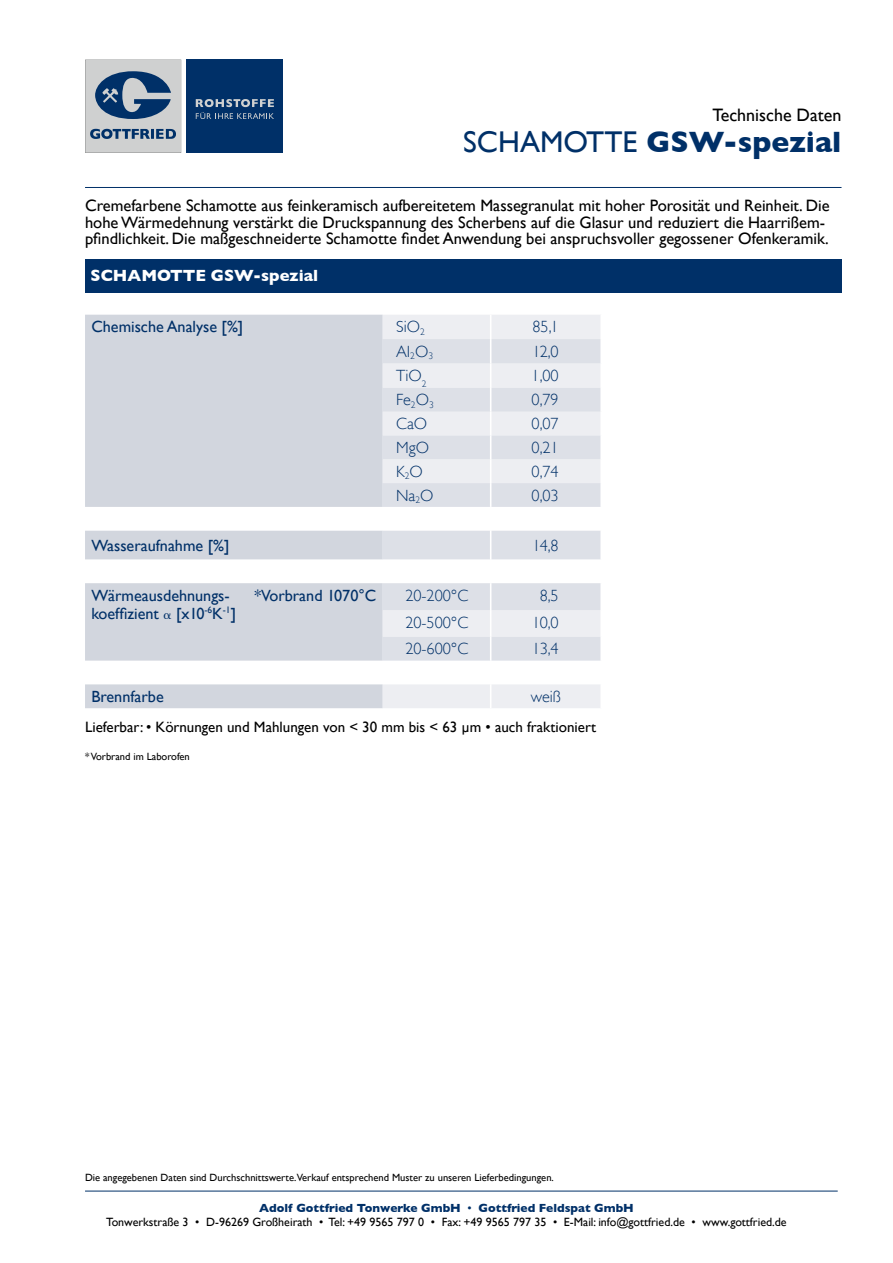
<style>
.page{position:relative;width:893px;height:1263px;background:#fff}
.page>*{position:absolute;margin:0;border:0;box-sizing:border-box;transform-origin:0 0}
.t1{font:700 30px "Gill Sans";color:#003068}
.t2{font:18px "Gill Sans";color:#000}
.t3{font:16.5px/16.5px "Gill Sans";color:#000}
.t4{font:700 16.5px "Gill Sans";color:#fff}
.t5{font:300 16.2px "Gill Sans";color:#003068}
.t6{font:16.2px/18px "Gill Sans";color:#003068}
.t7{font:15px "Gill Sans";color:#000}
.t8{font:12px/14.4px "Gill Sans";color:#000;text-align:center}
.t9{font:10.5px "Gill Sans";color:#000}
.s1{font-weight:400}
.s2{font-weight:700;color:#003068}
.s3{color:#003068}
</style>
<div class="page">
<hr style="left:85px;top:1191px;width:753px;height:1px;background:#003068">
<svg style="left:85px;top:60px;width:96px;height:93px;background:#93a1b1"></svg>
<div style="left:187px;top:60px;width:96px;height:93px;background:#003068"></div>
<svg style="left:196px;top:99px;width:78px;height:20px"></svg>
<hr style="left:85px;top:187px;width:756px;height:1px;background:#003068">
<div style="left:85px;top:259px;width:756px;height:34px;background:#003068"></div>
<svg style="left:85px;top:315px;width:298px;height:393px;fill:#d2d6de"></svg>
<svg style="left:383px;top:315px;width:217px;height:393px;fill:#edeef2"></svg>
<svg style="left:383px;top:339px;width:217px;height:322px;fill:#dde0e7"></svg>
<svg style="left:490px;top:315px;width:1px;height:393px"></svg>
<svg style="left:164px;top:613px;width:7px;height:6px"></svg>
<p class="t2" style="left:713px;top:104px;width:130px">Technische Daten</p>
<h1 class="t1" style="left:463px;top:125px;width:380px"><span class="s1">SCHAMOTTE</span> GSW-spezial</h1>
<p class="t3" style="left:85px;top:197px;width:746px">Cremefarbene Schamotte aus feinkeramisch aufbereitetem Massegranulat mit hoher Porosität und Reinheit. Die hohe Wärmedehnung verstärkt die Druckspannung des Scherbens auf die Glasur und reduziert die Haarrißem&shy;pfindlichkeit. Die maßgeschneiderte Schamotte findet Anwendung bei anspruchsvoller gegossener Ofenkeramik.</p>
<p class="t4" style="left:91px;top:266px;width:229px">SCHAMOTTE GSW-spezial</p>
<p class="t6" style="left:91px;top:318px;width:153px">Chemische Analyse [%]</p>
<p class="t5" style="left:396px;top:318px;width:30px">SiO<sub>2</sub></p>
<p class="t5" style="left:533px;top:318px;width:28px">85,1</p>
<p class="t5" style="left:396px;top:342px;width:38px">AI<sub>2</sub>O<sub>3</sub></p>
<p class="t5" style="left:533px;top:342px;width:28px">12,0</p>
<p class="t5" style="left:396px;top:367px;width:32px">TiO<sub>2</sub></p>
<p class="t5" style="left:532px;top:367px;width:29px">1,00</p>
<p class="t5" style="left:396px;top:391px;width:39px">Fe<sub>2</sub>O<sub>3</sub></p>
<p class="t5" style="left:532px;top:391px;width:29px">0,79</p>
<p class="t5" style="left:396px;top:414px;width:33px">CaO</p>
<p class="t5" style="left:532px;top:414px;width:29px">0,07</p>
<p class="t5" style="left:396px;top:438px;width:34px">MgO</p>
<p class="t5" style="left:532px;top:438px;width:29px">0,21</p>
<p class="t5" style="left:396px;top:462px;width:28px">K<sub>2</sub>O</p>
<p class="t5" style="left:532px;top:462px;width:29px">0,74</p>
<p class="t5" style="left:396px;top:486px;width:39px">Na<sub>2</sub>O</p>
<p class="t5" style="left:532px;top:486px;width:29px">0,03</p>
<p class="t6" style="left:91px;top:536px;width:140px">Wasseraufnahme [%]</p>
<p class="t5" style="left:533px;top:536px;width:28px">14,8</p>
<p class="t6" style="left:91px;top:586px;width:146px">Wärmeausdehnungs&shy;koeffizient [x10<sup>-6</sup>K<sup>-1</sup>]</p>
<p class="t6" style="left:254px;top:586px;width:123px">*Vorbrand 1070°C</p>
<p class="t5" style="left:405px;top:586px;width:65px">20-200°C</p>
<p class="t5" style="left:540px;top:586px;width:21px">8,5</p>
<p class="t5" style="left:405px;top:613px;width:65px">20-500°C</p>
<p class="t5" style="left:532px;top:613px;width:28px">10,0</p>
<p class="t5" style="left:405px;top:640px;width:65px">20-600°C</p>
<p class="t5" style="left:532px;top:640px;width:28px">13,4</p>
<p class="t6" style="left:91px;top:687px;width:74px">Brennfarbe</p>
<p class="t5" style="left:531px;top:687px;width:32px">weiß</p>
<p class="t7" style="left:85px;top:718px;width:513px">Lieferbar: • Körnungen und Mahlungen von &lt; 30 mm bis &lt; 63 µm • auch fraktioniert</p>
<p class="t9" style="left:85px;top:750px;width:106px">* Vorbrand im Laborofen</p>
<p class="t9" style="left:85px;top:1171px;width:470px">Die angegebenen Daten sind Durchschnittswerte.Verkauf entsprechend Muster zu unseren Lieferbedingungen.</p>
<p class="t8" style="left:106px;top:1200px;width:682px"><span class="s2">Adolf Gottfried Tonwerke GmbH</span> <span class="s3">•</span> <span class="s2">Gottfried Feldspat GmbH<br></span>Tonwerkstraße 3 • D-96269 Großheirath • Tel: +49 9565 797 0 • Fax: +49 9565 797 35 • E-Mail: info@gottfried.de • www.gottfried.de</p>
</div>
